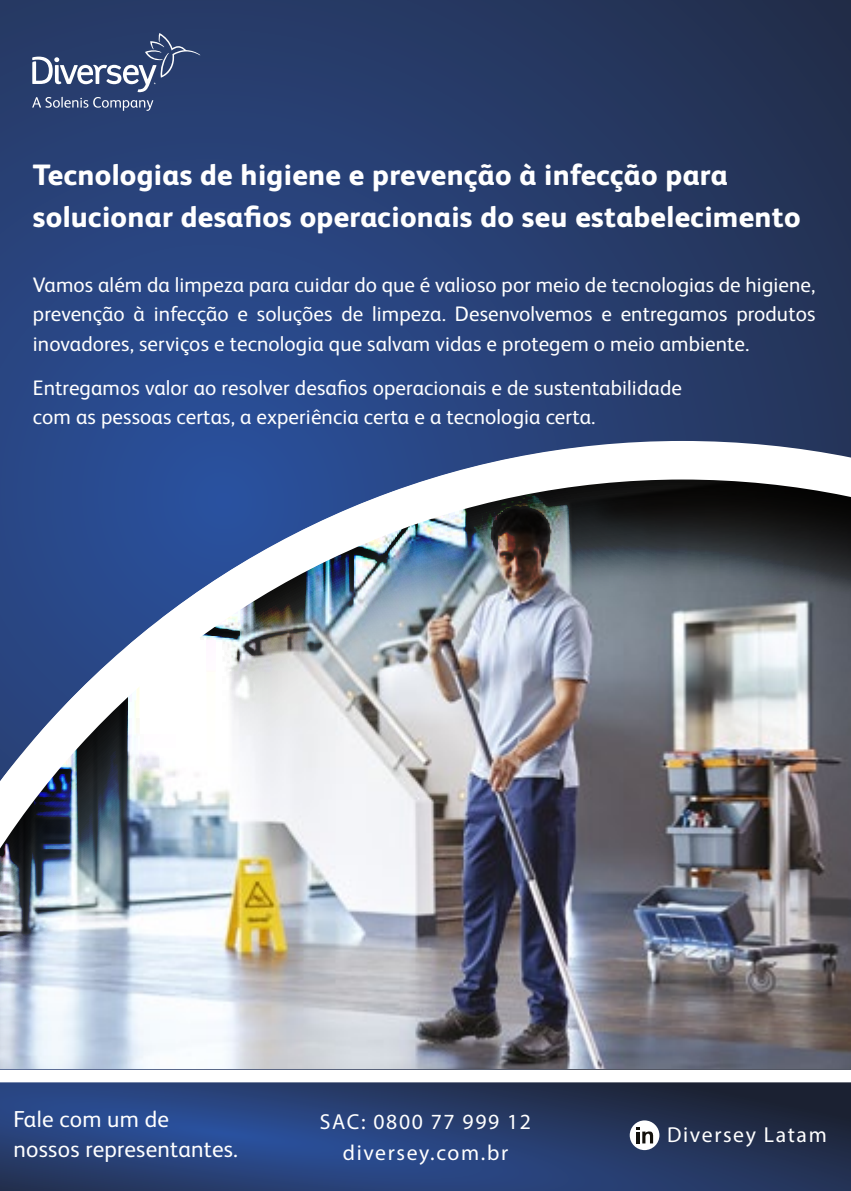
<style>
.page{position:relative;width:851px;height:1191px;background:#fff}
.page>*{position:absolute;margin:0;border:0;box-sizing:border-box;transform-origin:0 0}
.t1{font:800 29.4px/42px "FS Albert Pro";letter-spacing:.01em;color:#fff}
.t2{font:23.2px/29.4px "FS Albert Pro";letter-spacing:.01em;color:#fff}
.t3{font:21.8px/30.8px "Raleway";letter-spacing:.075em;color:#fff;text-align:center}
.t4{font:21px/29.4px "FS Albert Pro";letter-spacing:.005em;color:#fff;text-align:justify}
</style>
<div class="page">
<svg style="left:0;top:0;width:850px;height:441px;background:#273e70"></svg>
<img style="left:0;top:441px;width:850px;height:628px">
<svg style="left:0;top:1082px;width:850px;height:109px;background:#263c6c"></svg>
<svg style="left:629px;top:1120px;width:30px;height:30px"></svg>
<svg style="left:636px;top:1127px;width:17px;height:16px"></svg>
<svg style="left:32px;top:33px;width:168px;height:78px;background:#455881"></svg>
<h1 class="t1" style="left:33px;top:152px;width:769px">Tecnologias de higiene e prevenção à infecção para solucionar desafios operacionais do seu estabelecimento</h1>
<p class="t4" style="left:33px;top:268px;width:784px">Vamos além da limpeza para cuidar do que é valioso por meio de tecnologias de higiene, prevenção à infecção e soluções de limpeza. Desenvolvemos e entregamos produtos inovadores, serviços e tecnologia que salvam vidas e protegem o meio ambiente.</p>
<p class="t4" style="left:33px;top:371px;width:650px">Entregamos valor ao resolver desafios operacionais e de sustentabilidade com as pessoas certas, a experiência certa e a tecnologia certa.</p>
<p class="t2" style="left:13px;top:1103px;width:226px">Fale com um de nossos representantes.</p>
<p class="t3" style="left:320px;top:1106px;width:212px">SAC: 0800 77 999 12 diversey.com.br</p>
<p class="t3" style="left:667px;top:1118px;width:161px">Diversey Latam</p>
</div>
